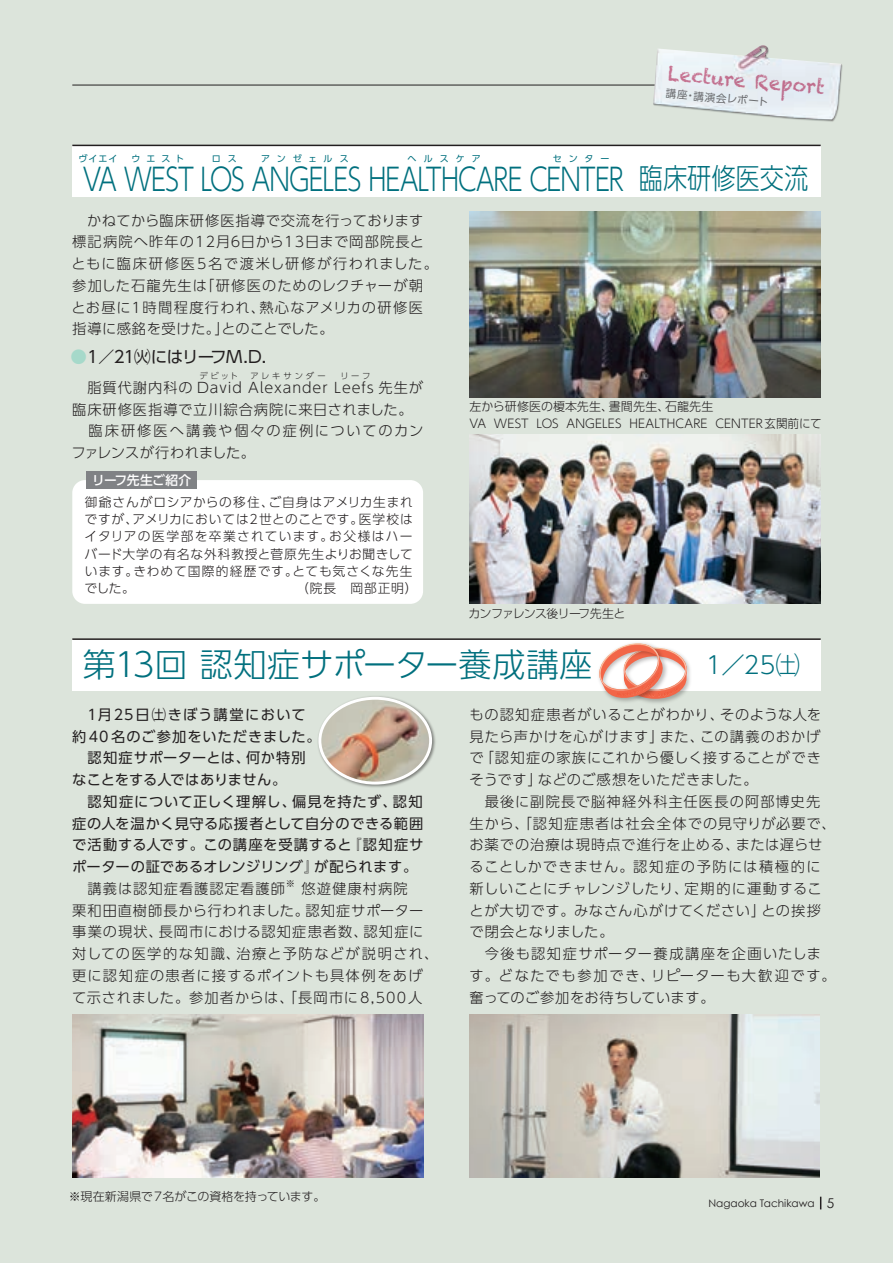
<style>
.page{position:relative;width:893px;height:1263px;background:#dce4db}
.page>*{position:absolute;margin:0;border:0;box-sizing:border-box;transform-origin:0 0}
.t1{font:300 33px "UD Shin Go Pro";color:#01707e}
.t2{font:300 31.05px "UD Shin Go Pro";letter-spacing:-.035em;color:#01707e;scale:.79 1}
.t3{font:300 28.5px "UD Shin Go Pro";color:#01707e;scale:.85 1}
.t4{font:300 24px "UD Shin Go Pro";color:#01707e}
.t5{font:19.5px "Chalkduster";color:#d77896;scale:.96 1}
.t6{font:16.5px "UD Shin Go Pro";letter-spacing:-.045em;color:#231f20}
.t7{font:300 14.25px/21.8px "UD Shin Go Pro";letter-spacing:.065em;color:#231f20}
.t8{font:14.25px/21.8px "UD Shin Go Pro";letter-spacing:.045em;color:#231f20}
.t9{font:300 12.75px/17.2px "UD Shin Go Pro";letter-spacing:.065em;color:#231f20;text-align:justify}
.t10{font:500 12.75px "UD Shin Go Pro";letter-spacing:-.025em;color:#fff}
.t11{font:300 12px/16.5px "UD Shin Go Pro";color:#231f20}
.t12{font:300 12px "UD Shin Go Pro";letter-spacing:-.02em;color:#231f20}
.t13{font:300 12px "UD Shin Go Pro";letter-spacing:-.055em;color:#231f20}
.t14{font:10.5px "Century Gothic";color:#231f20}
.t15{font:10.5px "UD Shin Go Pro";color:#6c6d70}
.t16{font:300 9.3px "UD Shin Go Pro";color:#231f20}
.t17{font:9px "UD Shin Go Pro";letter-spacing:.75em;color:#01707e}
.t18{font:300 8.25px "UD Shin Go Pro";letter-spacing:.34em;color:#231f20}
.s1{color:#a6d9ca}
.s2{font-size:13.5px}
</style>
<div class="page">
<div style="left:73px;top:145px;width:748px;height:51px;background:#fff"></div>
<hr style="left:72px;top:85px;width:749px;height:1px;background:#231f20">
<hr style="left:72px;top:145px;width:749px;height:1px;background:#231f20">
<img style="left:638px;top:45px;width:205px;height:77px">
<div style="left:73px;top:639px;width:748px;height:51px;background:#fff"></div>
<hr style="left:72px;top:638px;width:749px;height:2px;background:#231f20">
<img style="left:72px;top:1014px;width:351px;height:164px">
<img style="left:470px;top:1014px;width:350px;height:164px">
<img style="left:286px;top:690px;width:162px;height:98px">
<img style="left:320px;top:698px;width:111px;height:85px">
<div style="left:318px;top:697px;width:114px;height:87px;border:3px solid #fff;border-radius:50%"></div>
<img style="left:687px;top:661px;width:7px;height:30px">
<svg style="left:596px;top:642px;width:91px;height:59px"></svg>
<img style="left:470px;top:434px;width:351px;height:169px">
<img style="left:470px;top:212px;width:351px;height:186px">
<div style="left:72px;top:480px;width:351px;height:124px;background:#fff;border-radius:13px"></div>
<div style="left:86px;top:472px;width:111px;height:17px;background:#808285"></div>
<svg style="left:820px;top:1197px;width:1px;height:12px"></svg>
<h3 class="t5" style="left:669px;top:62px;width:165px;rotate:5deg">Lecture Report</h3>
<p class="t15" style="left:667px;top:85px;width:104px;rotate:5deg">講座・講演会レポート</p>
<p class="t17" style="left:79px;top:151px;width:40px">ヴイエイ</p>
<p class="t17" style="left:132px;top:151px;width:54px">ウエスト</p>
<p class="t17" style="left:212px;top:151px;width:26px">ロ ス</p>
<p class="t17" style="left:261px;top:151px;width:105px">アンゼェルス　</p>
<p class="t17" style="left:408px;top:151px;width:91px">ヘルスケア　</p>
<p class="t17" style="left:553px;top:151px;width:58px">センター</p>
<h2 class="t2" style="left:83px;top:154px;width:686px">VA WEST LOS ANGELES HEALTHCARE CENTER</h2>
<p class="t7" style="left:71px;top:209px;width:368px">　かねてから臨床研修医指導で交流を行っております標記病院へ昨年の12月６日から13日まで岡部院長とともに臨床研修医5名で渡米し研修が行われました。参加した石龍先生は「研修医のためのレクチャーが朝とお昼に1時間程度行われ、熱心なアメリカの研修医指導に感銘を受けた。」とのことでした。</p>
<p class="t6" style="left:70px;top:343px;width:197px"><span class="s1">●</span>１／21㈫にはリーフM.D.</p>
<h3 class="t3" style="left:639px;top:155px;width:201px">臨床研修医交流</h3>
<p class="t18" style="left:199px;top:370px;width:40px">デビット</p>
<p class="t18" style="left:251px;top:370px;width:76px">アレキサンダー</p>
<p class="t18" style="left:340px;top:370px;width:31px">リーフ</p>
<p class="t7" style="left:72px;top:376px;width:353px">　脂質代謝内科の David Alexander Leefs 先生が臨床研修医指導で立川綜合病院に来日されました。　臨床研修医へ講義や個々の症例についてのカンファレンスが行われました。</p>
<p class="t9" style="left:84px;top:493px;width:330px">御爺さんがロシアからの移住、ご自身はアメリカ生まれですが、アメリカにおいては2世とのことです。医学校はイタリアの医学部を卒業されています。お父様はハーバード大学の有名な外科教授と菅原先生よりお聞きしています。きわめて国際的経歴です。とても気さくな先生</p>
<p class="t10" style="left:92px;top:470px;width:101px">リーフ先生ご紹介</p>
<p class="t11" style="left:469px;top:398px;width:354px">左から研修医の榎本先生、晝間先生、石龍先生<br>VA WEST LOS ANGELES HEALTHCARE CENTER玄関前にて</p>
<p class="t13" style="left:468px;top:603px;width:158px">カンファレンス後リーフ先生と</p>
<h1 class="t1" style="left:83px;top:638px;width:511px">第13回 認知症サポーター養成講座</h1>
<p class="t7" style="left:470px;top:703px;width:368px">もの認知症患者がいることがわかり、そのような人を見たら声かけを心がけます」また、この講義のおかげで「認知症の家族にこれから優しく接することができそうです」などのご感想をいただきました。<br>　最後に副院長で脳神経外科主任医長の阿部博史先生から、「認知症患者は社会全体での見守りが必要で、お薬での治療は現時点で進行を止める、または遅らせることしかできません。認知症の予防には積極的に新しいことにチャレンジしたり、定期的に運動することが大切です。みなさん心がけてください」との挨拶で閉会となりました。<br>　今後も認知症サポーター養成講座を企画いたします。どなたでも参加でき、リピーターも大歓迎です。奮ってのご参加をお待ちしています。</p>
<h3 class="t4" style="left:702px;top:646px;width:100px">１／25㈯</h3>
<p class="t8" style="left:72px;top:703px;width:353px">　1月25日㈯きぼう講堂において<br>約40名のご参加をいただきました。<br>　認知症サポーターとは、何か特別<br>なことをする人ではありません。<br>　認知症について正しく理解し、偏見を持たず、認知症の人を温かく見守る応援者として自分のできる範囲で活動する人です。この講座を受講すると『認知症サポーターの証であるオレンジリング』が配られます。</p>
<p class="t7" style="left:72px;top:877px;width:214px">　講義は認知症看護認定看護師</p>
<p class="t16" style="left:286px;top:876px;width:11px">※</p>
<p class="t7" style="left:72px;top:877px;width:367px;text-indent:229px">悠遊健康村病院　栗和田直樹師長から行われました。認知症サポーター事業の現状、長岡市における認知症患者数、認知症に対しての医学的な知識、治療と予防などが説明され、更に認知症の患者に接するポイントも具体例をあげて示されました。参加者からは、「長岡市に8,500人</p>
<p class="t12" style="left:69px;top:1187px;width:258px">※現在新潟県で7名がこの資格を持っています。</p>
<p class="t14" style="left:708px;top:1197px;width:127px">Nagaoka Tachikawa <span class="s2">5</span></p>
</div>
